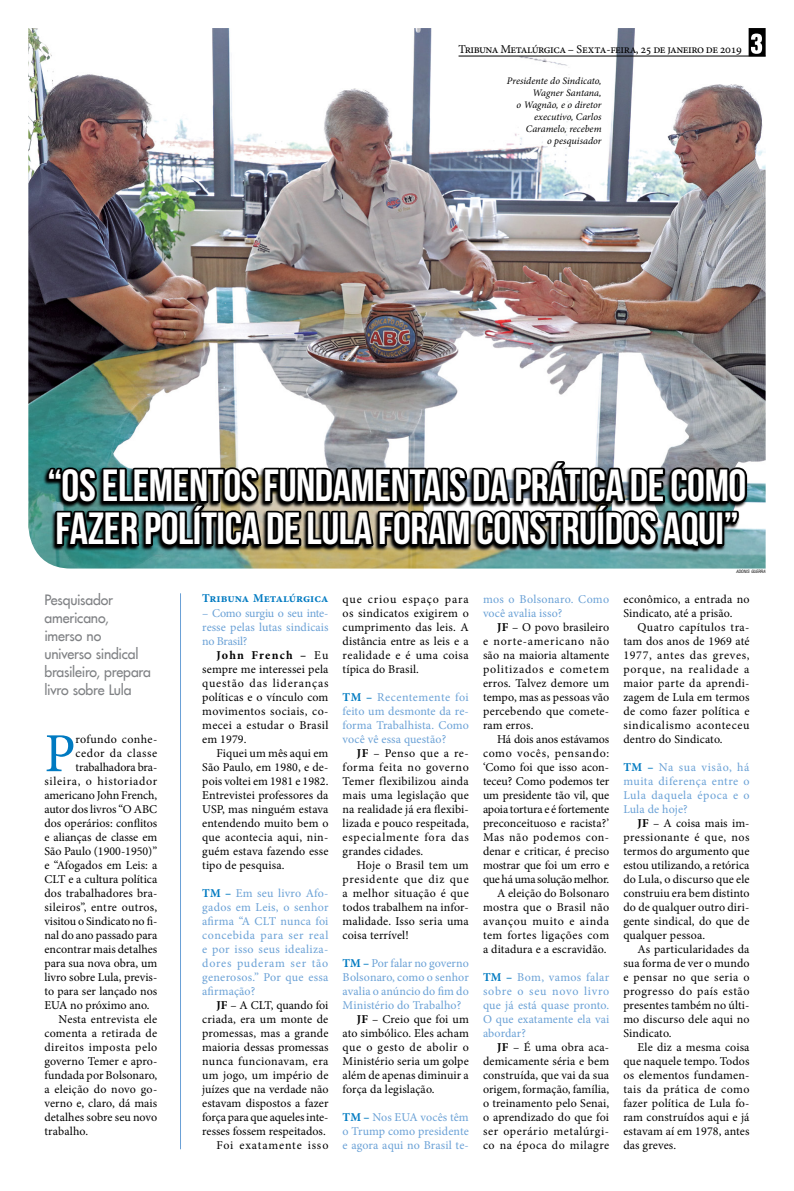
<style>
.page{position:relative;width:794px;height:1191px;background:#fff}
.page>*{position:absolute;margin:0;border:0;box-sizing:border-box;transform-origin:0 0}
.t1{font:55.1px "Minion Pro";color:#007ac1}
.t2{font:45px/43px "Bebas Neue";letter-spacing:-.01em;color:#fff}
.t3{font:14px/18px "Futura";letter-spacing:-.015em;color:#808285}
.t4{font:12px/14px "Minion Pro";letter-spacing:.005em;color:#000;text-align:justify}
.t5{font:12px/14px "Minion Pro";letter-spacing:.015em;color:#6aa1d6;text-align:justify}
.t6{font:12px "Minion Pro";letter-spacing:-.04em;color:#000}
.t7{font:700 12px "Minion Pro";letter-spacing:-.005em;color:#007ac1}
.t8{font:italic 10px/12px "Minion Pro";letter-spacing:.005em;color:#000;text-align:right}
.t9{font:italic condensed 4.4px "Swiss 721 BT";color:#000}
.s1{font-weight:700}
.s2{font-weight:700;color:#007ac1}
</style>
<div class="page">
<img style="left:28px;top:28px;width:737px;height:540px">
<hr style="left:458px;top:56px;width:307px;height:1px;background:#000">
<svg style="left:748px;top:28px;width:17px;height:28px"></svg>
<hr style="left:180px;top:593px;width:1px;height:556px;background:#6aa1d6">
<svg style="left:43px;top:461px;width:705px;height:92px;background:#7ea28b"></svg>
<svg style="left:45px;top:457px;width:704px;height:93px;background:#343a39"></svg>
<p class="t6" style="left:458px;top:41px;width:285px">Tribuna Metalúrgica – Sexta-feira, 25 de janeiro de 2019</p>
<p class="t8" style="left:507px;top:75px;width:96px">Presidente do Sindicato,<br>Wagner Santana,<br>o Wagnão, e o diretor executivo, Carlos<br>Caramelo, recebem<br>o pesquisador</p>
<h2 class="t2" style="left:48px;top:464px;width:700px">“OS ELEMENTOS FUNDAMENTAIS DA PRÁTICA DE COMO<br>FAZER POLÍTICA DE LULA FORAM CONSTRUÍDOS AQUI”</h2>
<p class="t3" style="left:44px;top:591px;width:108px">Pesquisador americano,<br>imerso no universo sindical brasileiro, prepara livro sobre Lula</p>
<h1 class="t1" style="left:44px;top:716px;width:33px">P</h1>
<p class="t4" style="left:75px;top:732px;width:83px">rofundo conhe-</p>
<p class="t4" style="left:75px;top:746px;width:83px">cedor da classe</p>
<p class="t4" style="left:75px;top:760px;width:83px">trabalhadora bra-</p>
<p class="t4" style="left:44px;top:774px;width:114px">sileira, o historiador</p>
<p class="t4" style="left:44px;top:788px;width:114px">americano John French,</p>
<p class="t4" style="left:44px;top:802px;width:114px">autor dos livros “O ABC</p>
<p class="t4" style="left:44px;top:816px;width:114px">dos operários: conflitos</p>
<p class="t4" style="left:44px;top:830px;width:114px">e alianças de classe em</p>
<p class="t4" style="left:44px;top:844px;width:114px">São Paulo (1900-1950)”</p>
<p class="t4" style="left:44px;top:858px;width:114px">e “Afogados em Leis: a</p>
<p class="t4" style="left:44px;top:872px;width:114px">CLT e a cultura política</p>
<p class="t4" style="left:44px;top:886px;width:114px">dos trabalhadores bra-</p>
<p class="t4" style="left:44px;top:900px;width:114px">sileiros”, entre outros,</p>
<p class="t4" style="left:44px;top:914px;width:114px">visitou o Sindicato no fi-</p>
<p class="t4" style="left:44px;top:928px;width:114px">nal do ano passado para</p>
<p class="t4" style="left:44px;top:942px;width:114px">encontrar mais detalhes</p>
<p class="t4" style="left:44px;top:956px;width:114px">para sua nova obra, um</p>
<p class="t4" style="left:44px;top:970px;width:114px">livro sobre Lula, previs-</p>
<p class="t4" style="left:44px;top:984px;width:114px">to para ser lançado nos</p>
<p class="t4" style="left:44px;top:998px;width:107px">EUA no próximo ano.</p>
<p class="t4" style="left:59px;top:1012px;width:100px">Nesta entrevista ele</p>
<p class="t4" style="left:44px;top:1026px;width:114px">comenta a retirada de</p>
<p class="t4" style="left:44px;top:1040px;width:114px">direitos imposta pelo</p>
<p class="t4" style="left:44px;top:1054px;width:114px">governo Temer e apro-</p>
<p class="t4" style="left:44px;top:1068px;width:114px">fundada por Bolsonaro,</p>
<p class="t4" style="left:44px;top:1082px;width:114px">a eleição do novo go-</p>
<p class="t4" style="left:44px;top:1096px;width:114px">verno e, claro, dá mais</p>
<p class="t4" style="left:44px;top:1110px;width:114px">detalhes sobre seu novo</p>
<p class="t4" style="left:44px;top:1124px;width:45px">trabalho.</p>
<p class="t7" style="left:202px;top:590px;width:128px">Tribuna Metalúrgica</p>
<p class="t5" style="left:202px;top:605px;width:128px">– Como surgiu o seu inte&shy;resse pelas lutas sindicais no Brasil?</p>
<p class="t4" style="left:202px;top:648px;width:128px;text-indent:14px"><span class="s1">John French –</span> Eu sempre me interessei pela questão das lideranças políticas e o vínculo com movimentos sociais, co&shy;mecei a estudar o Brasil em 1979.</p>
<p class="t4" style="left:202px;top:746px;width:128px;text-indent:14px">Fiquei um mês aqui em São Paulo, em 1980, e de&shy;pois voltei em 1981 e 1982.<br>Entrevistei professores da USP, mas ninguém estava entendendo muito bem o que acontecia aqui, nin&shy;guém estava fazendo esse tipo de pesquisa.</p>
<p class="t5" style="left:202px;top:886px;width:128px"><span class="s2">TM –</span> Em seu livro Afo&shy;gados em Leis, o senhor afirma “A CLT nunca foi concebida para ser real e por isso seus idealiza&shy;dores puderam ser tão generosos.” Por que essa afirmação?</p>
<p class="t4" style="left:202px;top:998px;width:128px;text-align:right"><span class="s1">JF</span> – A CLT, quando foi criada, era um monte de promessas, mas a grande maioria dessas promessas nunca funcionavam, era um jogo, um império de juízes que na verdade não estavam dispostos a fazer força para que aqueles inte&shy;resses fossem respeitados.<br>Foi exatamente isso</p>
<p class="t4" style="left:343px;top:592px;width:128px">que criou espaço para os sindicatos exigirem o cumprimento das leis. A distância entre as leis e a realidade e é uma coisa típica do Brasil.</p>
<p class="t5" style="left:343px;top:690px;width:128px"><span class="s2">TM –</span> Recentemente foi feito um desmonte da re&shy;forma Trabalhista. Como você vê essa questão?</p>
<p class="t4" style="left:343px;top:746px;width:128px;text-indent:14px"><span class="s1">JF</span> – Penso que a re&shy;forma feita no governo Temer flexibilizou ainda mais uma legislação que na realidade já era flexibi&shy;lizada e pouco respeitada, especialmente fora das grandes cidades.</p>
<p class="t4" style="left:343px;top:858px;width:128px;text-indent:14px">Hoje o Brasil tem um presidente que diz que a melhor situação é que todos trabalhem na infor&shy;malidade. Isso seria uma coisa terrível!</p>
<p class="t5" style="left:343px;top:956px;width:128px"><span class="s2">TM –</span> Por falar no governo</p>
<p class="t5" style="left:343px;top:970px;width:128px">Bolsonaro, como o senhor</p>
<p class="t5" style="left:343px;top:984px;width:128px">avalia o anúncio do fim do</p>
<p class="t5" style="left:343px;top:998px;width:120px">Ministério do Trabalho?</p>
<p class="t4" style="left:357px;top:1012px;width:113px"><span class="s1">JF</span> – Creio que foi um</p>
<p class="t4" style="left:343px;top:1026px;width:128px">ato simbólico. Eles acham</p>
<p class="t4" style="left:343px;top:1040px;width:128px">que o gesto de abolir o</p>
<p class="t4" style="left:343px;top:1054px;width:128px">Ministério seria um golpe</p>
<p class="t4" style="left:343px;top:1068px;width:128px">além de apenas diminuir a</p>
<p class="t4" style="left:343px;top:1082px;width:93px">força da legislação.</p>
<p class="t5" style="left:343px;top:1110px;width:128px"><span class="s2">TM –</span> Nos EUA vocês têm o Trump como presidente e agora aqui no Brasil te-</p>
<p class="t5" style="left:483px;top:592px;width:128px">mos o Bolsonaro. Como você avalia isso?</p>
<p class="t4" style="left:483px;top:620px;width:128px;text-indent:14px"><span class="s1">JF</span> – O povo brasileiro e norte-americano não são na maioria altamente politizados e cometem erros. Talvez demore um tempo, mas as pessoas vão percebendo que comete&shy;ram erros.</p>
<p class="t4" style="left:483px;top:732px;width:128px;text-align:right">Há dois anos estávamos como vocês, pensando: ‘Como foi que isso acon&shy;teceu? Como podemos ter um presidente tão vil, que apoia tortura e é fortemente preconceituoso e racista?’<br>Mas não podemos con&shy;denar e criticar, é preciso mostrar que foi um erro e que há uma solução melhor.<br>A eleição do Bolsonaro mostra que o Brasil não avançou muito e ainda tem fortes ligações com a ditadura e a escravidão.</p>
<p class="t5" style="left:483px;top:970px;width:128px"><span class="s2">TM –</span> Bom, vamos falar sobre o seu novo livro que já está quase pronto.<br>O que exatamente ela vai abordar?</p>
<p class="t4" style="left:483px;top:1040px;width:128px;text-indent:14px"><span class="s1">JF</span> – É uma obra aca&shy;demicamente séria e bem construída, que vai da sua origem, formação, família, o treinamento pelo Senai, o aprendizado do que foi ser operário metalúrgi&shy;co na época do milagre</p>
<p class="t9" style="left:736px;top:569px;width:31px">ADONIS GUERRA</p>
<p class="t4" style="left:623px;top:592px;width:128px">econômico, a entrada no<br>Sindicato, até a prisão.</p>
<p class="t4" style="left:623px;top:620px;width:128px;text-indent:14px">Quatro capítulos tra&shy;tam dos anos de 1969 até 1977, antes das greves, porque, na realidade a maior parte da aprendi&shy;zagem de Lula em termos de como fazer política e sindicalismo aconteceu dentro do Sindicato.</p>
<p class="t5" style="left:623px;top:760px;width:128px"><span class="s2">TM –</span> Na sua visão, há muita diferença entre o Lula daquela época e o Lula de hoje?</p>
<p class="t4" style="left:623px;top:816px;width:128px;text-indent:14px"><span class="s1">JF</span> – A coisa mais im&shy;pressionante é que, nos termos do argumento que estou utilizando, a retórica do Lula, o discurso que ele construiu era bem distinto do de qualquer outro diri&shy;gente sindical, do que de qualquer pessoa.</p>
<p class="t4" style="left:623px;top:942px;width:128px;text-indent:14px">As particularidades da sua forma de ver o mundo e pensar no que seria o progresso do país estão presentes também no últi&shy;mo discurso dele aqui no Sindicato.</p>
<p class="t4" style="left:623px;top:1040px;width:128px;text-indent:14px">Ele diz a mesma coisa que naquele tempo. Todos os elementos fundamen&shy;tais da prática de como fazer política de Lula fo&shy;ram construídos aqui e já estavam aí em 1978, antes das greves.</p>
</div>
